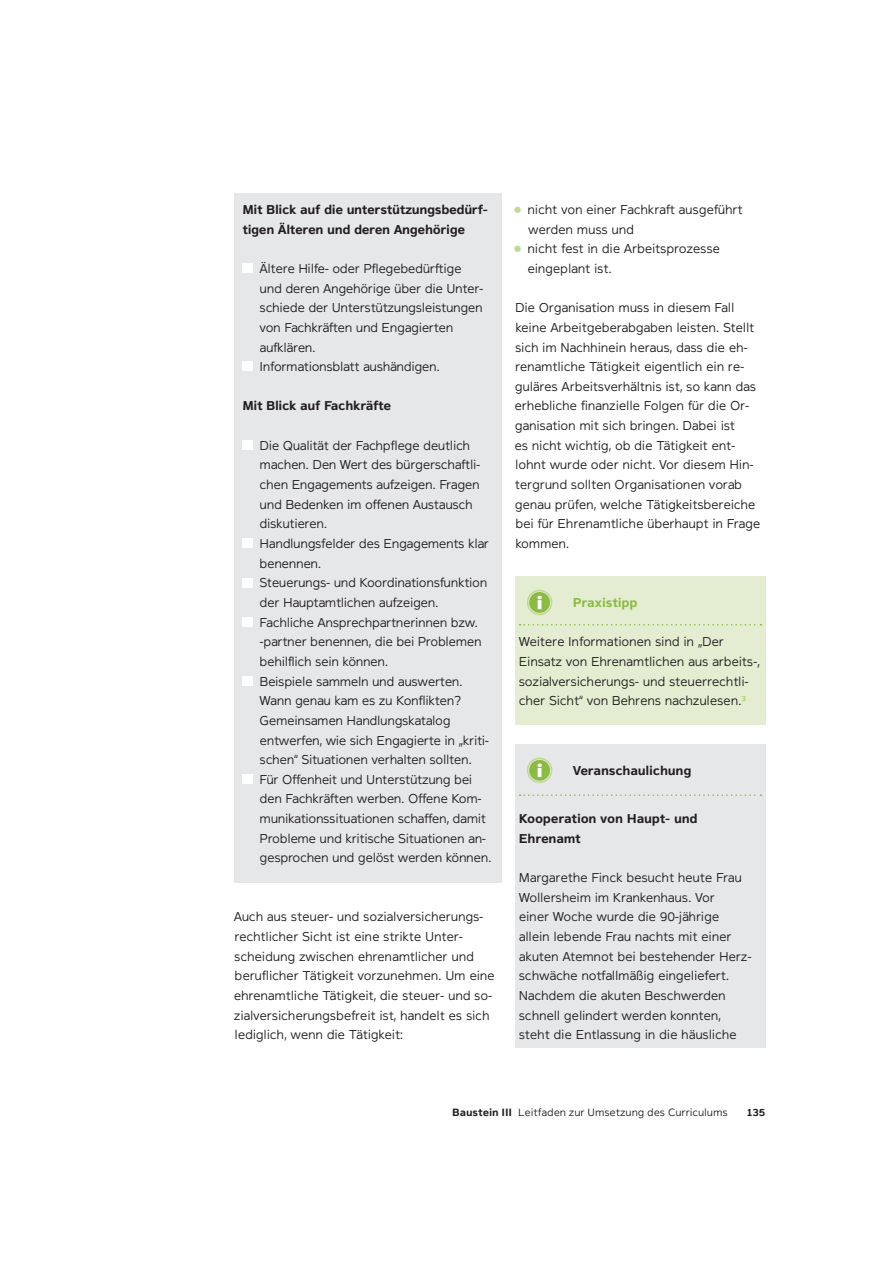
<style>
.page{position:relative;width:893px;height:1263px;background:#fff}
.page>*{position:absolute;margin:0;border:0;box-sizing:border-box;transform-origin:0 0}
.t1{font:300 12.75px/19.6px "Magnum Sans Pro";letter-spacing:-.02em;color:#231f20}
.t2{font:700 12.75px/19.6px "Magnum Sans Pro";letter-spacing:-.03em;color:#231f20}
.t3{font:700 12.75px "Magnum Sans Pro";letter-spacing:-.02em;color:#89bc40}
.t4{font:300 10.5px "Magnum Sans Pro";letter-spacing:-.01em;color:#231f20}
.t5{font:700 10.5px "Magnum Sans Pro";color:#231f20}
.s1{color:#c2d899}
.s2{font-weight:700}
</style>
<div class="page">
<div style="left:514px;top:577px;width:251px;height:148px;background:#e4ecd2"></div>
<svg style="left:519px;top:624px;width:242px;height:2px"></svg>
<svg style="left:527px;top:590px;width:25px;height:25px"></svg>
<div style="left:514px;top:745px;width:251px;height:303px;background:#e6e7e8"></div>
<svg style="left:519px;top:794px;width:242px;height:2px"></svg>
<svg style="left:527px;top:758px;width:25px;height:25px"></svg>
<div style="left:234px;top:193px;width:268px;height:689px;background:#e6e7e8"></div>
<div style="left:242px;top:263px;width:10px;height:10px;background:#fff"></div>
<div style="left:242px;top:362px;width:10px;height:9px;background:#fff"></div>
<div style="left:242px;top:440px;width:10px;height:10px;background:#fff"></div>
<div style="left:242px;top:538px;width:10px;height:10px;background:#fff"></div>
<div style="left:242px;top:578px;width:10px;height:9px;background:#fff"></div>
<div style="left:242px;top:617px;width:10px;height:10px;background:#fff"></div>
<div style="left:242px;top:676px;width:10px;height:10px;background:#fff"></div>
<div style="left:242px;top:774px;width:10px;height:10px;background:#fff"></div>
<p class="t2" style="left:242px;top:201px;width:247px">Mit Blick auf die unterstützungsbedürf&shy;tigen Älteren und deren Angehörige</p>
<p class="t1" style="left:260px;top:260px;width:225px">Ältere Hilfe- oder Pflegebedürftige und deren Angehörige über die Unter&shy;schiede der Unterstützungsleistungen von Fachkräften und Engagierten aufklären.<br>Informationsblatt aushändigen.</p>
<p class="t2" style="left:242px;top:397px;width:150px">Mit Blick auf Fachkräfte</p>
<p class="t1" style="left:260px;top:437px;width:233px">Die Qualität der Fachpflege deutlich machen. Den Wert des bürgerschaftli&shy;chen Engagements aufzeigen. Fragen und Bedenken im offenen Austausch diskutieren.<br>Handlungsfelder des Engagements klar benennen.<br>Steuerungs- und Koordinationsfunktion der Hauptamtlichen aufzeigen.<br>Fachliche Ansprechpartnerinnen bzw. -partner benennen, die bei Problemen behilflich sein können.<br>Beispiele sammeln und auswerten.<br>Wann genau kam es zu Konflikten?<br>Gemeinsamen Handlungskatalog entwerfen, wie sich Engagierte in „kriti&shy;schen“ Situationen verhalten sollten.<br>Für Offenheit und Unterstützung bei den Fachkräften werben. Offene Kom&shy;munikationssituationen schaffen, damit Probleme und kritische Situationen an&shy;gesprochen und gelöst werden können.</p>
<p class="t1" style="left:234px;top:908px;width:263px">Auch aus steuer- und sozialversicherungs&shy;rechtlicher Sicht ist eine strikte Unter&shy;scheidung zwischen ehrenamtlicher und beruflicher Tätigkeit vorzunehmen. Um eine ehrenamtliche Tätigkeit, die steuer- und so&shy;zialversicherungsbefreit ist, handelt es sich lediglich, wenn die Tätigkeit:</p>
<p class="t1" style="left:528px;top:201px;width:216px;text-indent:-14px"><span class="s1">●</span> nicht von einer Fachkraft ausgeführt werden muss und</p>
<p class="t1" style="left:527px;top:240px;width:194px;text-indent:-13px"><span class="s1">●</span> nicht fest in die Arbeitsprozesse eingeplant ist.</p>
<p class="t1" style="left:514px;top:299px;width:248px">Die Organisation muss in diesem Fall keine Arbeitgeberabgaben leisten. Stellt sich im Nachhinein heraus, dass die eh&shy;renamtliche Tätigkeit eigentlich ein re&shy;guläres Arbeitsverhältnis ist, so kann das erhebliche finanzielle Folgen für die Or&shy;ganisation mit sich bringen. Dabei ist<br>es nicht wichtig, ob die Tätigkeit ent&shy;lohnt wurde oder nicht. Vor diesem Hin&shy;tergrund sollten Organisationen vorab genau prüfen, welche Tätigkeitsbereiche bei für Ehrenamtliche überhaupt in Frage kommen.</p>
<p class="t3" style="left:573px;top:598px;width:66px">Praxistipp</p>
<p class="t1" style="left:519px;top:633px;width:243px">Weitere Informationen sind in „Der Einsatz von Ehrenamtlichen aus arbeits-, sozialversicherungs- und steuerrechtli&shy;cher Sicht“ von Behrens nachzulesen.<sup>3</sup></p>
<p class="t2" style="left:573px;top:761px;width:120px">Veranschaulichung</p>
<p class="t2" style="left:519px;top:810px;width:180px">Kooperation von Haupt- und<br>Ehrenamt</p>
<p class="t1" style="left:519px;top:869px;width:234px">Margarethe Finck besucht heute Frau Wollersheim im Krankenhaus. Vor<br>einer Woche wurde die 90-jährige allein lebende Frau nachts mit einer akuten Atemnot bei bestehender Herz&shy;schwäche notfallmäßig eingeliefert.<br>Nachdem die akuten Beschwerden schnell gelindert werden konnten, steht die Entlassung in die häusliche</p>
<p class="t4" style="left:452px;top:1108px;width:277px"><span class="s2">Baustein III</span> Leitfaden zur Umsetzung des Curriculums</p>
<p class="t5" style="left:746px;top:1108px;width:21px">135</p>
</div>
